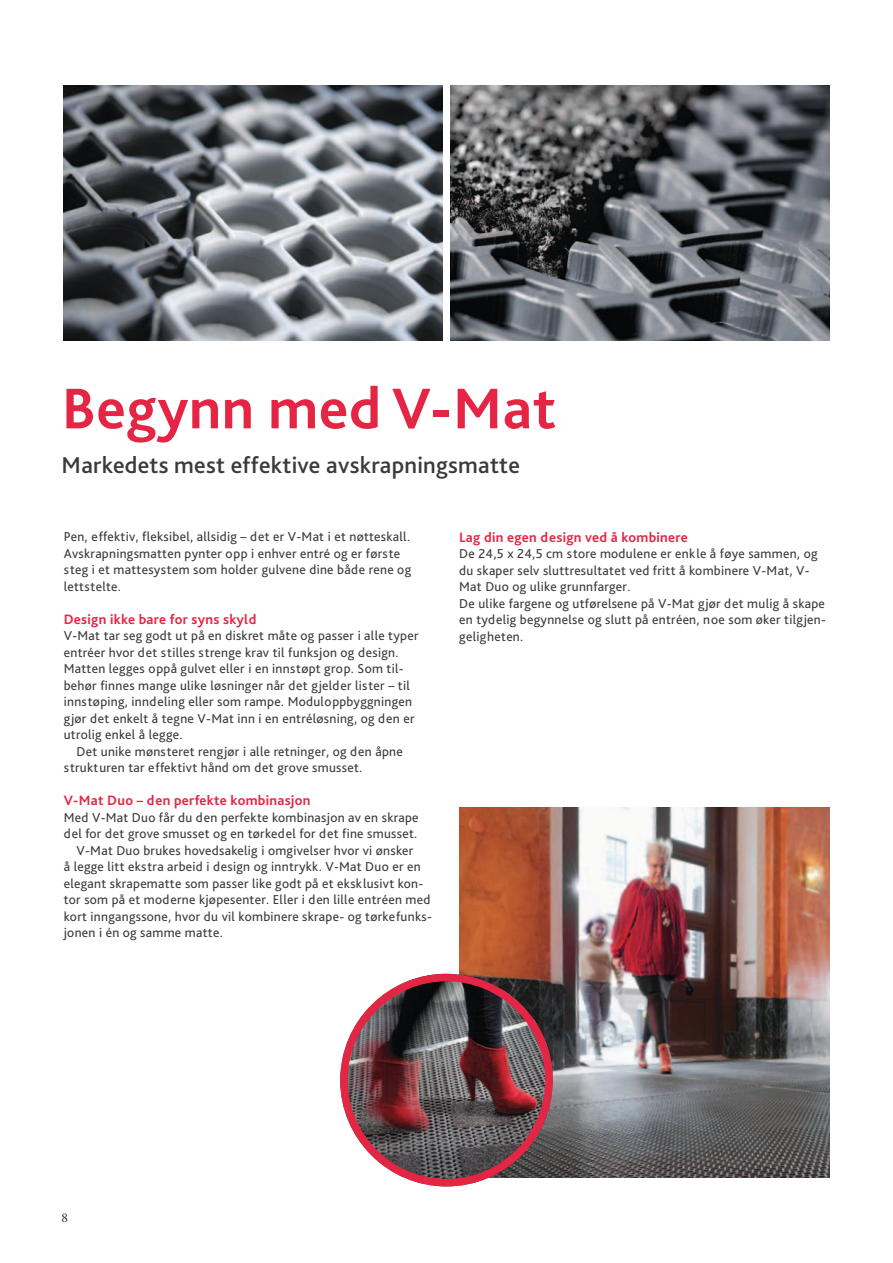
<style>
.page{position:relative;width:893px;height:1263px;background:#fff}
.page>*{position:absolute;margin:0;border:0;box-sizing:border-box;transform-origin:0 0}
.t1{font:700 60px "Bliss 2";letter-spacing:.01em;color:#e52544}
.t2{font:500 24px "Bliss 2";letter-spacing:.01em;color:#383a3b}
.t3{font:700 14.25px "Bliss Pro";letter-spacing:.02em;color:#e52544}
.t4{font:13.5px/16.5px "Bliss Pro";letter-spacing:.02em;color:#383a3b}
.t5{font:13.5px "Minion Pro";color:#383a3b}
</style>
<div class="page">
<img style="left:64px;top:85px;width:378px;height:255px">
<img style="left:451px;top:85px;width:378px;height:255px">
<img style="left:459px;top:808px;width:370px;height:370px">
<img style="left:340px;top:974px;width:213px;height:212px;border-radius:106px">
<div style="left:340px;top:974px;width:213px;height:212px;border:8px solid #e52544;border-radius:50%"></div>
<h1 class="t1" style="left:62px;top:371px;width:496px">Begynn med V-Mat</h1>
<h2 class="t2" style="left:62px;top:450px;width:460px">Markedets mest effektive avskrapningsmatte</h2>
<p class="t4" style="left:64px;top:528px;width:349px">Pen, effektiv, fleksibel, allsidig – det er V-Mat i et nøtteskall.<br>Avskrapningsmatten pynter opp i enhver entré og er første steg i et mattesystem som holder gulvene dine både rene og lettstelte.</p>
<p class="t3" style="left:64px;top:610px;width:194px">Design ikke bare for syns skyld</p>
<p class="t4" style="left:64px;top:627px;width:356px">V-Mat tar seg godt ut på en diskret måte og passer i alle typer entréer hvor det stilles strenge krav til funksjon og design.<br>Matten legges oppå gulvet eller i en innstøpt grop. Som til&shy;behør finnes mange ulike løsninger når det gjelder lister – til innstøping, inndeling eller som rampe. Moduloppbyggningen gjør det enkelt å tegne V-Mat inn i en entréløsning, og den er utrolig enkel å legge.</p>
<p class="t4" style="left:64px;top:742px;width:340px;text-indent:13px">Det unike mønsteret rengjør i alle retninger, og den åpne strukturen tar effektivt hånd om det grove smusset.</p>
<p class="t3" style="left:64px;top:791px;width:248px">V-Mat Duo – den perfekte kombinasjon</p>
<p class="t4" style="left:64px;top:808px;width:356px">Med V-Mat Duo får du den perfekte kombinasjon av en skrape</p>
<p class="t4" style="left:64px;top:825px;width:355px">del for det grove smusset og en tørkedel for det fine smusset.</p>
<p class="t4" style="left:77px;top:841px;width:338px">V-Mat Duo brukes hovedsakelig i omgivelser hvor vi ønsker</p>
<p class="t4" style="left:64px;top:858px;width:358px">å legge litt ekstra arbeid i design og inntrykk. V-Mat Duo er en</p>
<p class="t4" style="left:64px;top:874px;width:361px">elegant skrapematte som passer like godt på et eksklusivt kon-</p>
<p class="t4" style="left:64px;top:891px;width:368px">tor som på et moderne kjøpesenter. Eller i den lille entréen med</p>
<p class="t4" style="left:64px;top:907px;width:370px">kort inngangssone, hvor du vil kombinere skrape- og tørkefunks-</p>
<p class="t4" style="left:64px;top:924px;width:161px">jonen i én og samme matte.</p>
<p class="t3" style="left:459px;top:528px;width:230px">Lag din egen design ved å kombinere</p>
<p class="t4" style="left:459px;top:545px;width:368px">De 24,5 x 24,5 cm store modulene er enkle å føye sammen, og du skaper selv sluttresultatet ved fritt å kombinere V-Mat, V-Mat Duo og ulike grunnfarger.<br>De ulike fargene og utførelsene på V-Mat gjør det mulig å skape en tydelig begynnelse og slutt på entréen, noe som øker tilgjen&shy;geligheten.</p>
<p class="t5" style="left:62px;top:1208px;width:8px">8</p>
</div>
